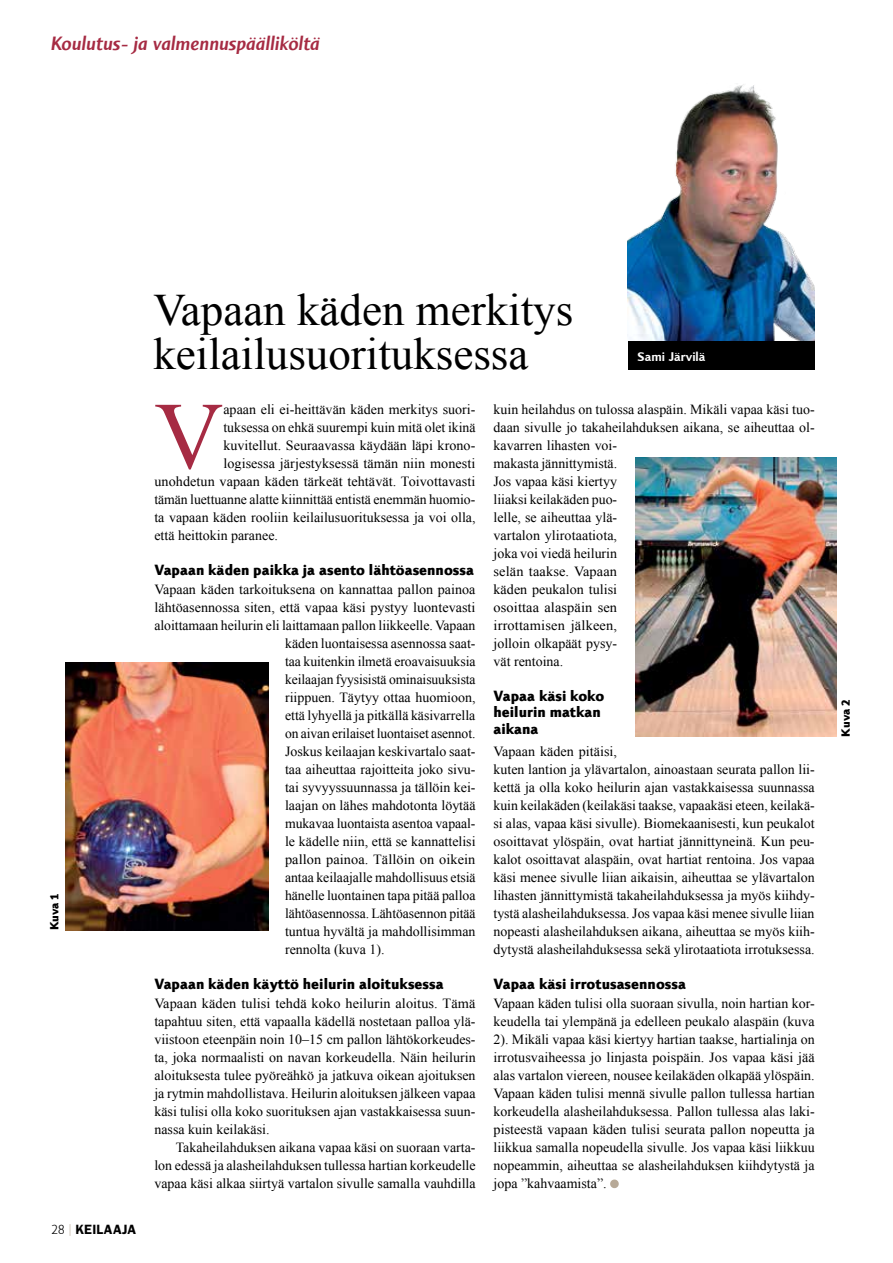
<style>
.page{position:relative;width:893px;height:1263px;background:#fff}
.page>*{position:absolute;margin:0;border:0;box-sizing:border-box;transform-origin:0 0}
.t1{font:95.55px "Times New Roman";color:#a62b43}
.t2{font:45px/43.5px "Times New Roman";color:#000}
.t3{font:italic 600 19.5px "Sky Sans";color:#a62b43}
.t4{font:700 15px/16.5px "Sky Sans";color:#000}
.t5{font:13.95px/18px "Times New Roman";color:#000;text-align:justify}
.t6{font:600 13.5px "Franklin Gothic";letter-spacing:.025em;color:#000}
.t7{font:600 12.75px "Sky Sans";color:#fff}
.t8{font:700 12px "Sky Sans";letter-spacing:-.03em;color:#000}
.s1{font-family:"Sky Sans";font-weight:400}
.s2{font-family:"Sky Sans";font-weight:400;color:#b7a997}
</style>
<div class="page">
<img style="left:628px;top:84px;width:187px;height:258px">
<div style="left:628px;top:342px;width:187px;height:28px;background:#000"></div>
<svg style="left:610px;top:1179px;width:9px;height:9px"></svg>
<img style="left:65px;top:662px;width:203px;height:268px">
<img style="left:635px;top:457px;width:202px;height:279px">
<h3 class="t3" style="left:51px;top:32px;width:270px">Koulutus- ja valmennuspäälliköltä</h3>
<p class="t8" style="left:48px;top:930px;width:39px;rotate:-90deg">Kuva 1</p>
<p class="t6" style="left:51px;top:1222px;width:87px"><span class="s1">28</span> <span class="s2">|</span> KEILAAJA</p>
<h2 class="t2" style="left:153px;top:288px;width:421px">Vapaan käden merkitys keilailusuorituksessa</h2>
<p class="t7" style="left:628px;top:349px;width:69px">Sami Järvilä</p>
<p class="t7" style="left:638px;top:349px;width:69px">Sami Järvilä</p>
<h1 class="t1" style="left:154px;top:372px;width:70px">V</h1>
<p class="t5" style="left:223px;top:400px;width:254px">apaan eli ei-heittävän käden merkitys suori-</p>
<p class="t5" style="left:223px;top:418px;width:254px">tuksessa on ehkä suurempi kuin mitä olet ikinä</p>
<p class="t5" style="left:223px;top:436px;width:254px">kuvitellut. Seuraavassa käydään läpi krono-</p>
<p class="t5" style="left:223px;top:454px;width:254px">logisessa järjestyksessä tämän niin monesti</p>
<p class="t5" style="left:154px;top:472px;width:323px">unohdetun vapaan käden tärkeät tehtävät. Toivottavasti</p>
<p class="t5" style="left:154px;top:490px;width:322px">tämän luettuanne alatte kiinnittää entistä enemmän huomio-</p>
<p class="t5" style="left:154px;top:508px;width:323px">ta vapaan käden rooliin keilailusuorituksessa ja voi olla,</p>
<p class="t5" style="left:154px;top:526px;width:125px">että heittokin paranee.</p>
<p class="t4" style="left:154px;top:561px;width:321px">Vapaan käden paikka ja asento lähtöasennossa</p>
<p class="t5" style="left:154px;top:580px;width:323px">Vapaan käden tarkoituksena on kannattaa pallon painoa</p>
<p class="t5" style="left:154px;top:598px;width:323px">lähtöasennossa siten, että vapaa käsi pystyy luontevasti</p>
<p class="t5" style="left:154px;top:616px;width:323px">aloittamaan heilurin eli laittamaan pallon liikkeelle. Vapaan</p>
<p class="t5" style="left:285px;top:634px;width:192px">käden luontaisessa asennossa saat-</p>
<p class="t5" style="left:285px;top:652px;width:192px">taa kuitenkin ilmetä eroavaisuuksia</p>
<p class="t5" style="left:285px;top:670px;width:192px">keilaajan fyysisistä ominaisuuksista</p>
<p class="t5" style="left:285px;top:688px;width:192px">riippuen. Täytyy ottaa huomioon,</p>
<p class="t5" style="left:285px;top:706px;width:192px">että lyhyellä ja pitkällä käsivarrella</p>
<p class="t5" style="left:285px;top:724px;width:192px">on aivan erilaiset luontaiset asennot.</p>
<p class="t5" style="left:285px;top:742px;width:192px">Joskus keilaajan keskivartalo saat-</p>
<p class="t5" style="left:285px;top:760px;width:192px">taa aiheuttaa rajoitteita joko sivu-</p>
<p class="t5" style="left:285px;top:778px;width:192px">tai syvyyssuunnassa ja tällöin kei-</p>
<p class="t5" style="left:285px;top:796px;width:192px">laajan on lähes mahdotonta löytää</p>
<p class="t5" style="left:285px;top:814px;width:192px">mukavaa luontaista asentoa vapaal-</p>
<p class="t5" style="left:285px;top:832px;width:192px">le kädelle niin, että se kannattelisi</p>
<p class="t5" style="left:285px;top:850px;width:192px">pallon painoa. Tällöin on oikein</p>
<p class="t5" style="left:285px;top:868px;width:192px">antaa keilaajalle mahdollisuus etsiä</p>
<p class="t5" style="left:285px;top:886px;width:192px">hänelle luontainen tapa pitää palloa</p>
<p class="t5" style="left:285px;top:904px;width:192px">lähtöasennossa. Lähtöasennon pitää</p>
<p class="t5" style="left:285px;top:922px;width:192px">tuntua hyvältä ja mahdollisimman</p>
<p class="t5" style="left:285px;top:940px;width:101px">rennolta (kuva 1).</p>
<p class="t4" style="left:154px;top:975px;width:291px">Vapaan käden käyttö heilurin aloituksessa</p>
<p class="t5" style="left:154px;top:994px;width:323px">Vapaan käden tulisi tehdä koko heilurin aloitus. Tämä tapahtuu siten, että vapaalla kädellä nostetaan palloa ylä&shy;viistoon eteenpäin noin 10–15 cm pallon lähtökorkeudes&shy;ta, joka normaalisti on navan korkeudella. Näin heilurin aloituksesta tulee pyöreähkö ja jatkuva oikean ajoituksen ja rytmin mahdollistava. Heilurin aloituksen jälkeen vapaa käsi tulisi olla koko suorituksen ajan vastakkaisessa suun&shy;nassa kuin keilakäsi.</p>
<p class="t5" style="left:154px;top:1138px;width:323px;text-indent:21px">Takaheilahduksen aikana vapaa käsi on suoraan varta&shy;lon edessä ja alasheilahduksen tullessa hartian korkeudelle vapaa käsi alkaa siirtyä vartalon sivulle samalla vauhdilla</p>
<p class="t5" style="left:494px;top:400px;width:323px;text-align:left">kuin heilahdus on tulossa alaspäin. Mikäli vapaa käsi tuo&shy;daan sivulle jo takaheilahduksen aikana, se aiheuttaa ol&shy;kavarren lihasten voi-<br>makasta jännittymistä.<br>Jos vapaa käsi kiertyy<br>liiaksi keilakäden puo-<br>lelle, se aiheuttaa ylä-<br>vartalon ylirotaatiota,<br>joka voi viedä heilurin<br>selän taakse. Vapaan<br>käden peukalon tulisi<br>osoittaa alaspäin sen<br>irrottamisen jälkeen,<br>jolloin olkapäät pysy-<br>vät rentoina.</p>
<p class="t4" style="left:494px;top:687px;width:112px">Vapaa käsi koko heilurin matkan aikana</p>
<p class="t5" style="left:494px;top:742px;width:323px;text-align:left">Vapaan käden pitäisi,<br>kuten lantion ja ylävartalon, ainoastaan seurata pallon lii&shy;kettä ja olla koko heilurin ajan vastakkaisessa suunnassa kuin keilakäden (keilakäsi taakse, vapaakäsi eteen, keilakä&shy;si alas, vapaa käsi sivulle). Biomekaanisesti, kun peukalot osoittavat ylöspäin, ovat hartiat jännittyneinä. Kun peu&shy;kalot osoittavat alaspäin, ovat hartiat rentoina. Jos vapaa käsi menee sivulle liian aikaisin, aiheuttaa se ylävartalon lihasten jännittymistä takaheilahduksessa ja myös kiihdy&shy;tystä alasheilahduksessa. Jos vapaa käsi menee sivulle liian nopeasti alasheilahduksen aikana, aiheuttaa se myös kiih&shy;dytystä alasheilahduksessa sekä ylirotaatiota irrotuksessa.</p>
<p class="t4" style="left:494px;top:975px;width:194px">Vapaa käsi irrotusasennossa</p>
<p class="t5" style="left:494px;top:994px;width:323px">Vapaan käden tulisi olla suoraan sivulla, noin hartian kor&shy;keudella tai ylempänä ja edelleen peukalo alaspäin (kuva 2). Mikäli vapaa käsi kiertyy hartian taakse, hartialinja on irrotusvaiheessa jo linjasta poispäin. Jos vapaa käsi jää alas vartalon viereen, nousee keilakäden olkapää ylöspäin.<br>Vapaan käden tulisi mennä sivulle pallon tullessa hartian korkeudella alasheilahduksessa. Pallon tullessa alas laki&shy;pisteestä vapaan käden tulisi seurata pallon nopeutta ja liikkua samalla nopeudella sivulle. Jos vapaa käsi liikkuu nopeammin, aiheuttaa se alasheilahduksen kiihdytystä ja jopa ”kahvaamista”.</p>
<p class="t8" style="left:839px;top:736px;width:39px;rotate:-90deg">Kuva 2</p>
</div>
